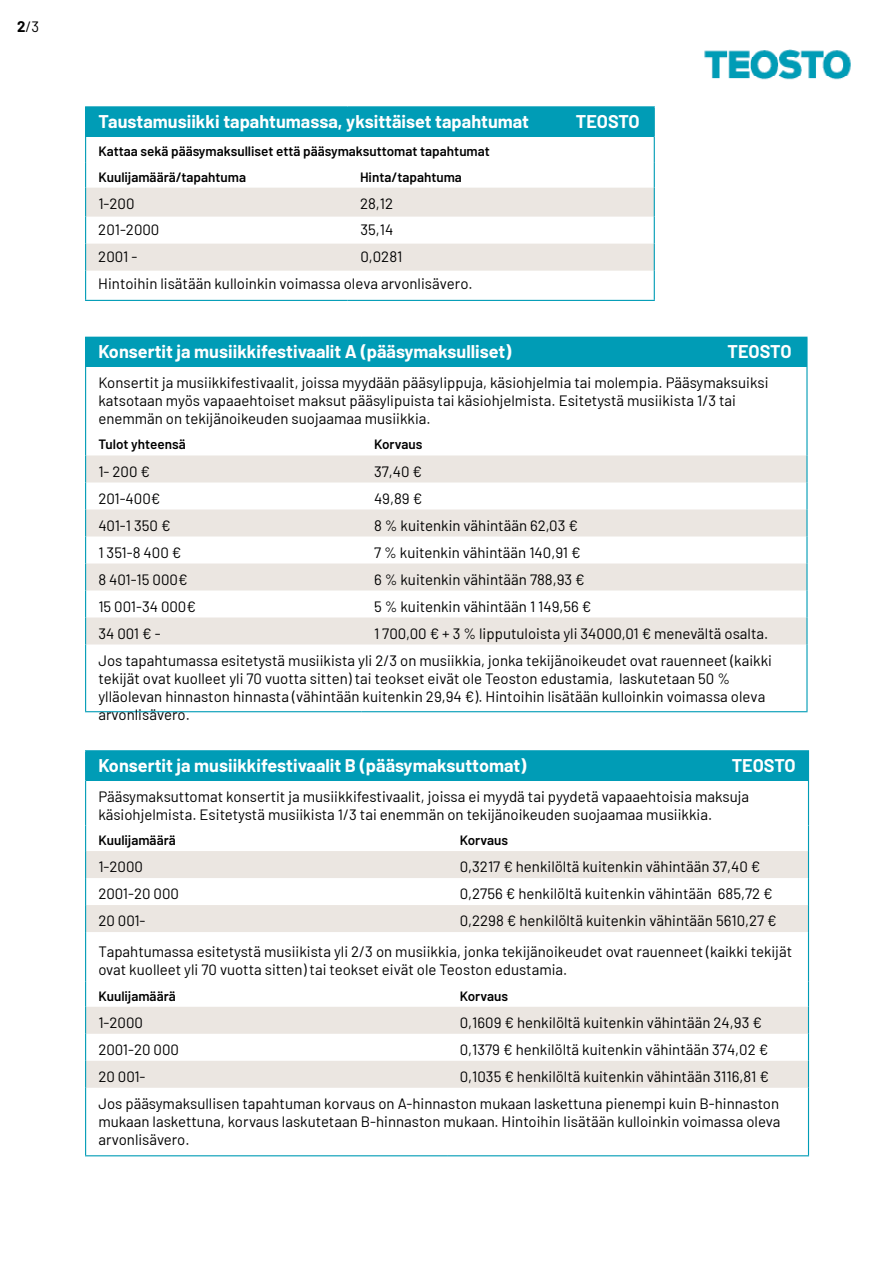
<style>
.page{position:relative;width:893px;height:1263px;background:#fff}
.page>*{position:absolute;margin:0;border:0;box-sizing:border-box;transform-origin:0 0}
.t1{font:700 18px "Barlow";color:#fff}
.t2{font:15px/18px "Barlow";color:#000}
.t3{font:600 13.5px/25.5px "Barlow";color:#000}
.s1{font-weight:700}
</style>
<div class="page">
<div style="left:86px;top:751px;width:722px;height:29px;background:#009cb6"></div>
<svg style="left:86px;top:851px;width:722px;height:237px"></svg>
<hr style="left:85px;top:750px;width:362px;height:1px;background:#009cb6">
<svg style="left:85px;top:751px;width:1px;height:29px"></svg>
<hr style="left:447px;top:750px;width:362px;height:1px;background:#009cb6">
<svg style="left:808px;top:751px;width:1px;height:29px"></svg>
<hr style="left:85px;top:780px;width:1px;height:45px;background:#009cb6">
<hr style="left:808px;top:780px;width:1px;height:45px;background:#009cb6">
<svg style="left:85px;top:825px;width:1px;height:107px"></svg>
<svg style="left:808px;top:825px;width:1px;height:107px"></svg>
<hr style="left:85px;top:932px;width:1px;height:49px;background:#009cb6">
<hr style="left:808px;top:932px;width:1px;height:49px;background:#009cb6">
<svg style="left:85px;top:981px;width:1px;height:107px"></svg>
<svg style="left:808px;top:981px;width:1px;height:107px"></svg>
<hr style="left:85px;top:1088px;width:1px;height:67px;background:#009cb6">
<hr style="left:808px;top:1088px;width:1px;height:67px;background:#009cb6">
<hr style="left:85px;top:1155px;width:362px;height:1px;background:#009cb6">
<hr style="left:447px;top:1155px;width:362px;height:1px;background:#009cb6">
<img style="left:704px;top:49px;width:147px;height:31px">
<div style="left:86px;top:337px;width:721px;height:30px;background:#009cb6"></div>
<svg style="left:86px;top:455px;width:720px;height:189px;fill:#ebe6e1"></svg>
<hr style="left:85px;top:337px;width:276px;height:1px;background:#009cb6">
<svg style="left:85px;top:338px;width:1px;height:29px"></svg>
<hr style="left:85px;top:367px;width:1px;height:63px;background:#009cb6">
<hr style="left:806px;top:367px;width:1px;height:63px;background:#009cb6">
<svg style="left:85px;top:430px;width:1px;height:214px"></svg>
<svg style="left:806px;top:430px;width:1px;height:214px"></svg>
<hr style="left:85px;top:644px;width:1px;height:67px;background:#009cb6">
<hr style="left:806px;top:644px;width:1px;height:67px;background:#009cb6">
<hr style="left:85px;top:711px;width:276px;height:1px;background:#009cb6">
<hr style="left:361px;top:711px;width:446px;height:1px;background:#009cb6">
<div style="left:86px;top:107px;width:568px;height:30px;background:#009cb6"></div>
<svg style="left:86px;top:188px;width:568px;height:83px;fill:#ebe6e1"></svg>
<hr style="left:85px;top:106px;width:262px;height:1px;background:#009cb6">
<hr style="left:85px;top:107px;width:1px;height:30px;background:#009cb6">
<hr style="left:347px;top:106px;width:308px;height:1px;background:#009cb6">
<hr style="left:654px;top:107px;width:1px;height:30px;background:#009cb6">
<svg style="left:85px;top:137px;width:1px;height:163px"></svg>
<svg style="left:654px;top:137px;width:1px;height:163px"></svg>
<hr style="left:85px;top:300px;width:262px;height:1px;background:#009cb6">
<hr style="left:347px;top:300px;width:308px;height:1px;background:#009cb6">
<p class="t2" style="left:17px;top:16px;width:24px"><span class="s1">2</span>/3</p>
<p class="t1" style="left:98px;top:108px;width:432px">Taustamusiikki tapahtumassa, yksittäiset tapahtumat</p>
<p class="t1" style="left:576px;top:108px;width:65px">TEOSTO</p>
<p class="t3" style="left:98px;top:137px;width:393px">Kattaa sekä pääsymaksulliset että pääsymaksuttomat tapahtumat<br>Kuulijamäärä/tapahtuma</p>
<p class="t3" style="left:360px;top:163px;width:103px">Hinta/tapahtuma</p>
<p class="t2" style="left:98px;top:193px;width:38px">1-200</p>
<p class="t2" style="left:360px;top:193px;width:35px">28,12</p>
<p class="t2" style="left:98px;top:219px;width:63px">201-2000</p>
<p class="t2" style="left:360px;top:219px;width:34px">35,14</p>
<p class="t2" style="left:98px;top:246px;width:41px">2001 -</p>
<p class="t2" style="left:98px;top:242px;width:376px;line-height:27px;text-indent:262px">0,0281<br>Hintoihin lisätään kulloinkin voimassa oleva arvonlisävero.</p>
<p class="t1" style="left:98px;top:339px;width:415px">Konsertit ja musiikkifestivaalit A (pääsymaksulliset)</p>
<p class="t1" style="left:727px;top:339px;width:65px">TEOSTO</p>
<p class="t2" style="left:98px;top:372px;width:672px">Konsertit ja musiikkifestivaalit, joissa myydään pääsylippuja, käsiohjelmia tai molempia. Pääsymaksuiksi katsotaan myös vapaaehtoiset maksut pääsylipuista tai käsiohjelmista. Esitetystä musiikista 1/3 tai enemmän on tekijänoikeuden suojaamaa musiikkia.</p>
<p class="t3" style="left:98px;top:431px;width:89px">Tulot yhteensä</p>
<p class="t3" style="left:374px;top:431px;width:50px">Korvaus</p>
<p class="t2" style="left:98px;top:461px;width:53px">1- 200 €</p>
<p class="t2" style="left:374px;top:461px;width:50px">37,40 €</p>
<p class="t2" style="left:98px;top:488px;width:64px">201-400€</p>
<p class="t2" style="left:374px;top:488px;width:50px">49,89 €</p>
<p class="t2" style="left:98px;top:515px;width:74px">401-1 350 €</p>
<p class="t2" style="left:374px;top:515px;width:206px">8 % kuitenkin vähintään 62,03 €</p>
<p class="t2" style="left:98px;top:542px;width:84px">1 351-8 400 €</p>
<p class="t2" style="left:374px;top:542px;width:208px">7 % kuitenkin vähintään 140,91 €</p>
<p class="t2" style="left:98px;top:569px;width:91px">8 401-15 000€</p>
<p class="t2" style="left:374px;top:569px;width:212px">6 % kuitenkin vähintään 788,93 €</p>
<p class="t2" style="left:98px;top:596px;width:99px">15 001-34 000€</p>
<p class="t2" style="left:374px;top:596px;width:219px">5 % kuitenkin vähintään 1 149,56 €</p>
<p class="t2" style="left:98px;top:623px;width:64px">34 001 € -</p>
<p class="t2" style="left:98px;top:618px;width:675px;line-height:27px;text-align:right">1 700,00 € + 3 % lipputuloista yli 34000,01 € menevältä osalta.<br>Jos tapahtumassa esitetystä musiikista yli 2/3 on musiikkia, jonka tekijänoikeudet ovat rauenneet (kaikki</p>
<p class="t2" style="left:98px;top:668px;width:668px">tekijät ovat kuolleet yli 70 vuotta sitten) tai teokset eivät ole Teoston edustamia, laskutetaan 50 % ylläolevan hinnaston hinnasta (vähintään kuitenkin 29,94 €). Hintoihin lisätään kulloinkin voimassa oleva arvonlisävero.</p>
<p class="t1" style="left:98px;top:752px;width:430px">Konsertit ja musiikkifestivaalit B (pääsymaksuttomat)</p>
<p class="t1" style="left:732px;top:752px;width:65px">TEOSTO</p>
<p class="t2" style="left:98px;top:786px;width:652px">Pääsymaksuttomat konsertit ja musiikkifestivaalit, joissa ei myydä tai pyydetä vapaaehtoisia maksuja käsiohjelmista. Esitetystä musiikista 1/3 tai enemmän on tekijänoikeuden suojaamaa musiikkia.</p>
<p class="t3" style="left:98px;top:826px;width:79px">Kuulijamäärä</p>
<p class="t3" style="left:460px;top:826px;width:50px">Korvaus</p>
<p class="t2" style="left:98px;top:856px;width:46px">1-2000</p>
<p class="t2" style="left:460px;top:856px;width:302px">0,3217 € henkilöltä kuitenkin vähintään 37,40 €</p>
<p class="t2" style="left:98px;top:883px;width:82px">2001-20 000</p>
<p class="t2" style="left:460px;top:883px;width:314px">0,2756 € henkilöltä kuitenkin vähintään 685,72 €</p>
<p class="t2" style="left:98px;top:910px;width:49px">20 001-</p>
<p class="t2" style="left:98px;top:904px;width:695px;line-height:31.2px;text-indent:361px">0,2298 € henkilöltä kuitenkin vähintään 5610,27 €<br>Tapahtumassa esitetystä musiikista yli 2/3 on musiikkia, jonka tekijänoikeudet ovat rauenneet (kaikki tekijät</p>
<p class="t2" style="left:98px;top:960px;width:471px">ovat kuolleet yli 70 vuotta sitten) tai teokset eivät ole Teoston edustamia.</p>
<p class="t3" style="left:98px;top:982px;width:79px">Kuulijamäärä</p>
<p class="t3" style="left:460px;top:982px;width:50px">Korvaus</p>
<p class="t2" style="left:98px;top:1012px;width:46px">1-2000</p>
<p class="t2" style="left:460px;top:1012px;width:304px">0,1609 € henkilöltä kuitenkin vähintään 24,93 €</p>
<p class="t2" style="left:98px;top:1039px;width:82px">2001-20 000</p>
<p class="t2" style="left:460px;top:1039px;width:310px">0,1379 € henkilöltä kuitenkin vähintään 374,02 €</p>
<p class="t2" style="left:98px;top:1066px;width:49px">20 001-</p>
<p class="t2" style="left:98px;top:1062px;width:682px;line-height:27px;text-indent:361px">0,1035 € henkilöltä kuitenkin vähintään 3116,81 €<br>Jos pääsymaksullisen tapahtuman korvaus on A-hinnaston mukaan laskettuna pienempi kuin B-hinnaston</p>
<p class="t2" style="left:98px;top:1111px;width:683px">mukaan laskettuna, korvaus laskutetaan B-hinnaston mukaan. Hintoihin lisätään kulloinkin voimassa oleva arvonlisävero.</p>
</div>
